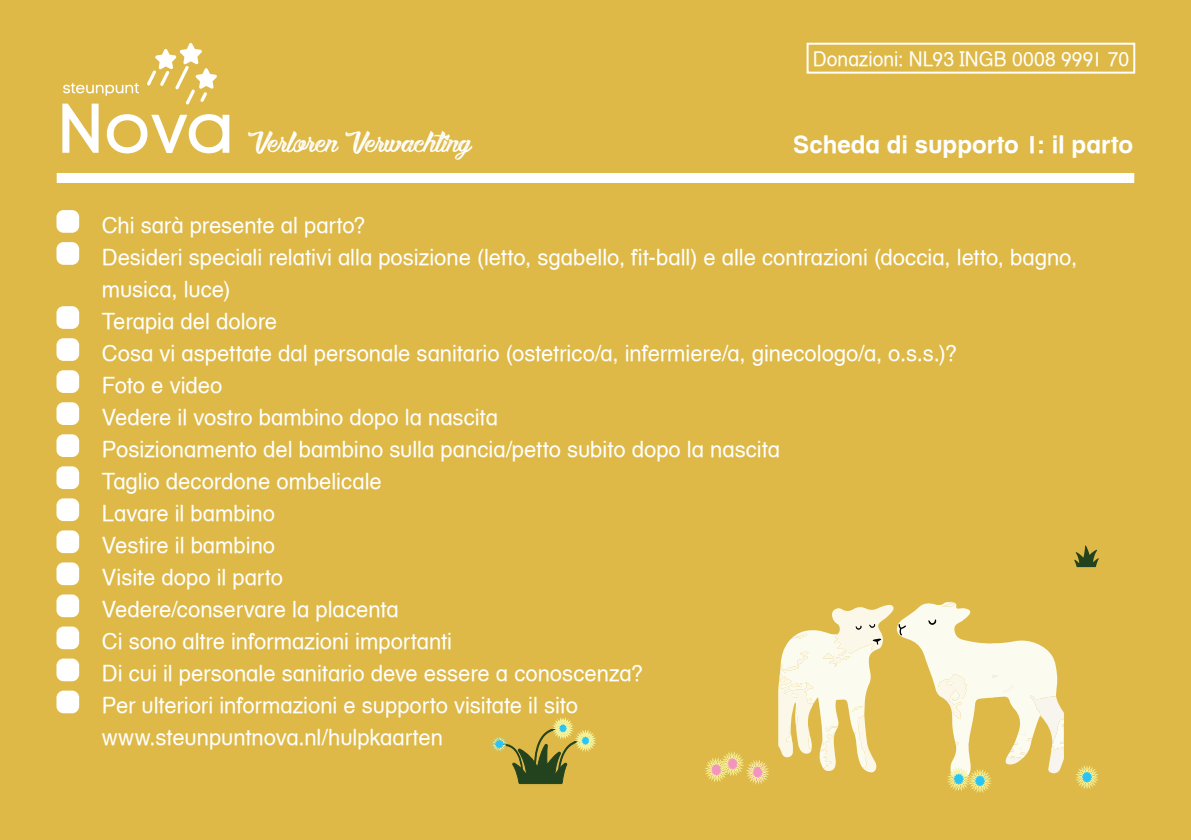
<style>
.page{position:relative;width:1191px;height:840px;background:#fff}
.page>*{position:absolute;margin:0;border:0;box-sizing:border-box;transform-origin:0 0}
.t1{font:40px "Boulevard Saint Denis";color:#fff}
.t2{font:700 24px "Helvetica Textbook LT";color:#fff}
.t3{font:22px/32px "Helvetica Textbook LT";color:#fff}
.t4{font:20px "Helvetica Textbook LT";letter-spacing:.005em;color:#fff;scale:.96 1}
</style>
<div class="page">
<div style="left:0;top:0;width:1191px;height:839px;background:#deb947"></div>
<svg style="left:62px;top:104px;width:37px;height:49px"></svg>
<svg style="left:107px;top:114px;width:122px;height:39px"></svg>
<svg style="left:147px;top:43px;width:70px;height:62px"></svg>
<svg style="left:63px;top:83px;width:76px;height:13px"></svg>
<div style="left:57px;top:173px;width:1077px;height:10px;background:#fff"></div>
<svg style="left:705px;top:751px;width:64px;height:33px"></svg>
<svg style="left:778px;top:601px;width:286px;height:191px"></svg>
<svg style="left:1076px;top:765px;width:22px;height:24px"></svg>
<svg style="left:492px;top:717px;width:104px;height:66px"></svg>
<svg style="left:1074px;top:545px;width:25px;height:21px"></svg>
<div style="left:56px;top:210px;width:23px;height:23px;background:#fff;border-radius:7px"></div>
<div style="left:56px;top:242px;width:23px;height:23px;background:#fff;border-radius:7px"></div>
<div style="left:56px;top:306px;width:23px;height:23px;background:#fff;border-radius:7px"></div>
<div style="left:56px;top:338px;width:23px;height:23px;background:#fff;border-radius:7px"></div>
<div style="left:56px;top:370px;width:23px;height:23px;background:#fff;border-radius:7px"></div>
<div style="left:56px;top:402px;width:23px;height:23px;background:#fff;border-radius:7px"></div>
<div style="left:56px;top:434px;width:23px;height:23px;background:#fff;border-radius:7px"></div>
<div style="left:56px;top:466px;width:23px;height:23px;background:#fff;border-radius:7px"></div>
<div style="left:56px;top:498px;width:23px;height:23px;background:#fff;border-radius:7px"></div>
<div style="left:56px;top:530px;width:23px;height:23px;background:#fff;border-radius:7px"></div>
<div style="left:56px;top:562px;width:23px;height:23px;background:#fff;border-radius:7px"></div>
<div style="left:56px;top:594px;width:23px;height:23px;background:#fff;border-radius:7px"></div>
<div style="left:56px;top:626px;width:23px;height:23px;background:#fff;border-radius:7px"></div>
<div style="left:56px;top:658px;width:23px;height:23px;background:#fff;border-radius:7px"></div>
<div style="left:56px;top:690px;width:23px;height:23px;background:#fff;border-radius:7px"></div>
<div style="left:806px;top:43px;width:329px;height:31px;border:2px solid #fff"></div>
<h1 class="t1" style="left:249px;top:124px;width:224px">Verloren Verwachting</h1>
<p class="t4" style="left:813px;top:47px;width:331px">Donazioni: NL93 INGB 0008 9991 70</p>
<p class="t2" style="left:793px;top:130px;width:341px">Scheda di supporto 1: il parto</p>
<p class="t3" style="left:102px;top:209px;width:976px">Chi sarà presente al parto?<br>Desideri speciali relativi alla posizione (letto, sgabello, fit-ball) e alle contrazioni (doccia, letto, bagno, musica, luce)<br>Terapia del dolore<br>Cosa vi aspettate dal personale sanitario (ostetrico/a, infermiere/a, ginecologo/a, o.s.s.)?<br>Foto e video<br>Vedere il vostro bambino dopo la nascita<br>Posizionamento del bambino sulla pancia/petto subito dopo la nascita<br>Taglio decordone ombelicale<br>Lavare il bambino<br>Vestire il bambino<br>Visite dopo il parto<br>Vedere/conservare la placenta<br>Ci sono altre informazioni importanti<br>Di cui il personale sanitario deve essere a conoscenza?<br>Per ulteriori informazioni e supporto visitate il sito<br>www.steunpuntnova.nl/hulpkaarten</p>
</div>
